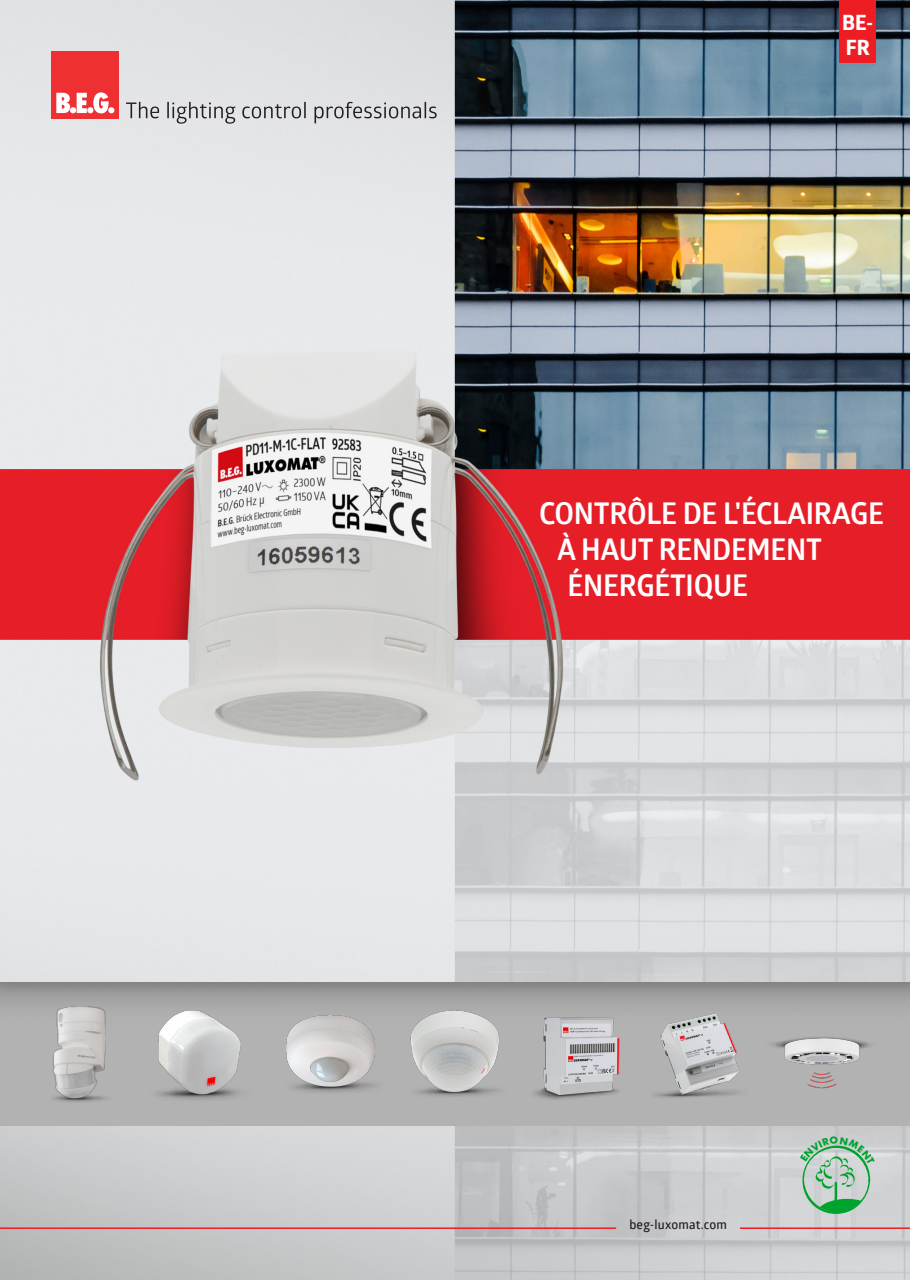
<style>
.page{position:relative;width:910px;height:1280px;background:#fff}
.page>*{position:absolute;margin:0;border:0;box-sizing:border-box;transform-origin:0 0}
.t1{font:700 30px "Glober";letter-spacing:-.01em;color:#fff;scale:.96 1}
.t2{font:700 20.7px/24.8px "Globerx";color:#fff}
.t3{font:600 12.75px "Glober";letter-spacing:.01em;color:#231f20}
</style>
<div class="page">
<img style="left:0;top:0;width:910px;height:1280px">
<hr style="left:0;top:1227px;width:616px;height:2px;background:#ee1d23">
<hr style="left:740px;top:1227px;width:170px;height:2px;background:#ee1d23">
<img style="left:0;top:982px;width:910px;height:144px">
<div style="left:51px;top:51px;width:67px;height:67px;background:#ee3033"></div>
<svg style="left:56px;top:92px;width:58px;height:21px"></svg>
<svg style="left:126px;top:102px;width:33px;height:16px"></svg>
<svg style="left:167px;top:102px;width:68px;height:22px"></svg>
<svg style="left:242px;top:102px;width:64px;height:16px"></svg>
<svg style="left:314px;top:102px;width:123px;height:21px;background:#bcbcbe"></svg>
<img style="left:145px;top:998px;width:109px;height:110px">
<img style="left:33px;top:998px;width:96px;height:116px">
<img style="left:401px;top:1005px;width:108px;height:101px">
<img style="left:651px;top:1006px;width:97px;height:107px">
<img style="left:526px;top:1001px;width:107px;height:107px">
<img style="left:763px;top:1034px;width:117px;height:55px">
<img style="left:280px;top:1002px;width:106px;height:98px">
<div style="left:840px;top:0;width:36px;height:63px;background:#ee1d23"></div>
<svg style="left:800px;top:1136px;width:75px;height:81px;background:#adc9b7"></svg>
<p class="t2" style="left:842px;top:10px;width:33px">BE-<br>FR</p>
<p class="t1" style="left:539px;top:493px;width:361px">CONTRÔLE DE L'ÉCLAIRAGE</p>
<p class="t1" style="left:557px;top:529px;width:277px">À HAUT RENDEMENT</p>
<p class="t1" style="left:567px;top:565px;width:190px">ÉNERGÉTIQUE</p>
<p class="t3" style="left:629px;top:1215px;width:99px">beg-luxomat.com</p>
</div>
